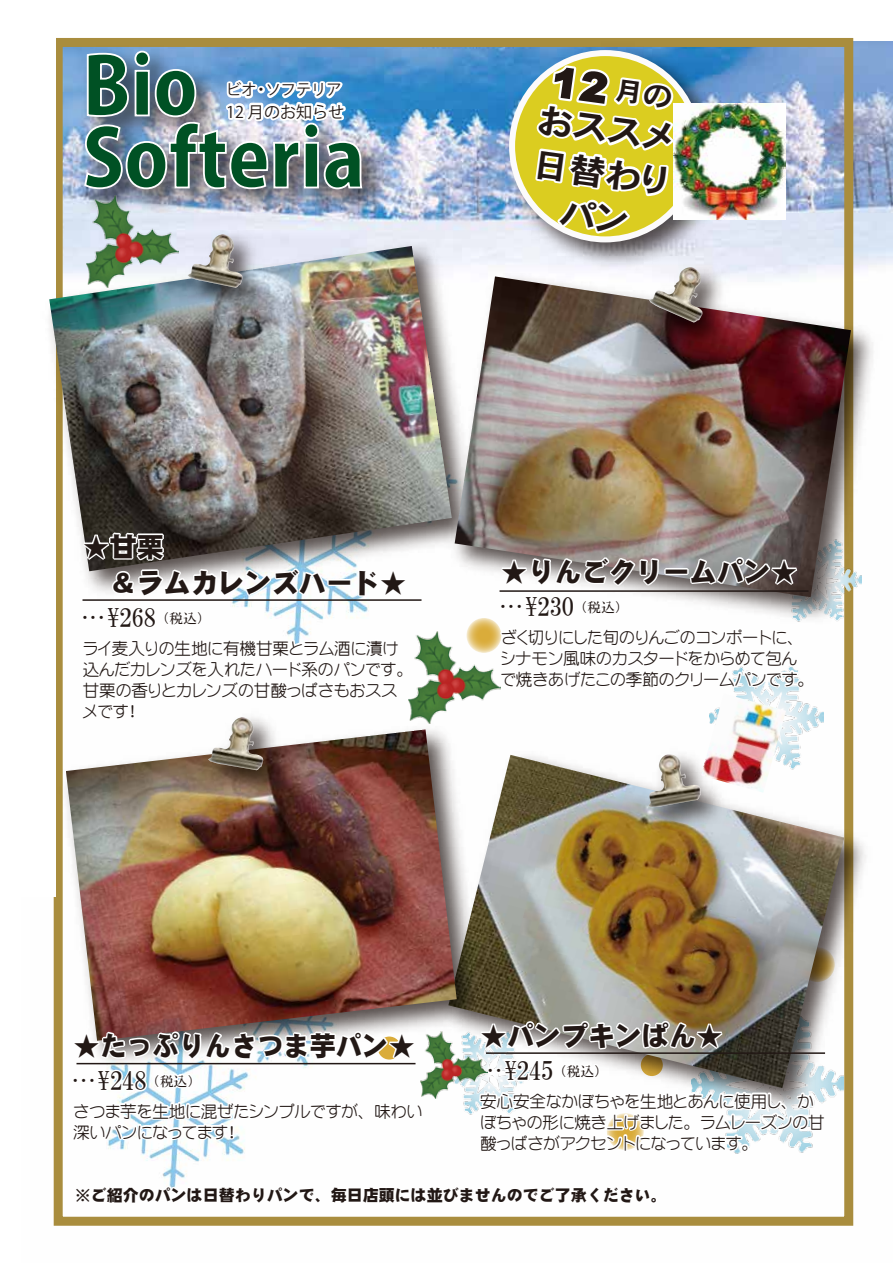
<style>
.page{position:relative;width:893px;height:1263px;background:#fff}
.page>*{position:absolute;margin:0;border:0;box-sizing:border-box;transform-origin:0 0}
.t1{font:800 79.35px/72px "Koz Go Pro";color:#005124;scale:.95 1}
.t2{font:43.65px "DFP Gothic EB WINP RKSJ H";color:#221815;scale:1.09 1}
.t3{font:34.2px/44.2px "FGP Heisei Kaku Gothic W7";color:#221815;text-align:center;scale:1.09 1}
.t4{font:27px/36px "DF Gothic EB WIN RKSJ H";color:#221815}
.t5{font:25.5px "HGS Mincho B";color:#221815}
.t6{font:16.5px/21px "FGP Maru Gothic Ca L";color:#221815}
.t7{font:16.05px "DF Gothic EB WIN RKSJ H";color:#221815}
.t8{font:16.05px "Koz Go Pro";color:#0a090a}
.t9{font:15.15px "Koz Go Pro";color:#0a090a}
.s1{font-family:"FGP Heisei Kaku Gothic W7";font-size:26.55px}
.s2{font-family:"FGP Heisei Kaku Gothic W7";font-size:28.5px}
.s3{font-size:18px}
</style>
<div class="page">
<img style="left:53px;top:41px;width:840px;height:1185px">
<div style="left:0;top:0;width:55px;height:896px;background:#fff"></div>
<img style="left:497px;top:38px;width:238px;height:226px">
<svg style="left:512px;top:53px;width:186px;height:186px;fill:#dbcd20"></svg>
<svg style="left:532px;top:63px;width:146px;height:182px"></svg>
<svg style="left:466px;top:618px;width:35px;height:35px"></svg>
<img style="left:673px;top:104px;width:112px;height:115px">
<img style="left:828px;top:1121px;width:16px;height:47px">
<img style="left:786px;top:654px;width:38px;height:88px">
<img style="left:55px;top:234px;width:430px;height:371px">
<img style="left:49px;top:246px;width:403px;height:325px">
<img style="left:443px;top:264px;width:441px;height:366px">
<img style="left:455px;top:276px;width:396px;height:321px">
<img style="left:490px;top:742px;width:388px;height:379px">
<img style="left:490px;top:755px;width:354px;height:333px">
<img style="left:54px;top:717px;width:436px;height:357px">
<img style="left:66px;top:729px;width:391px;height:282px">
<img style="left:191px;top:727px;width:117px;height:83px">
<img style="left:208px;top:727px;width:55px;height:43px">
<img style="left:626px;top:737px;width:111px;height:107px">
<img style="left:648px;top:754px;width:53px;height:53px">
<img style="left:75px;top:38px;width:339px;height:689px">
<svg style="left:493px;top:542px;width:314px;height:172px"></svg>
<svg style="left:66px;top:1011px;width:762px;height:215px"></svg>
<img style="left:170px;top:213px;width:119px;height:114px">
<img style="left:187px;top:234px;width:56px;height:54px">
<img style="left:631px;top:241px;width:124px;height:122px">
<img style="left:649px;top:267px;width:54px;height:56px">
<hr style="left:499px;top:590px;width:309px;height:2px;background:#221815">
<hr style="left:82px;top:599px;width:339px;height:2px;background:#221815">
<hr style="left:76px;top:1063px;width:339px;height:1px;background:#221815">
<hr style="left:486px;top:1052px;width:339px;height:2px;background:#221815">
<img style="left:701px;top:693px;width:85px;height:100px">
<img style="left:86px;top:196px;width:92px;height:92px">
<img style="left:409px;top:632px;width:92px;height:92px">
<img style="left:420px;top:1031px;width:67px;height:68px">
<h1 class="t1" style="left:82px;top:56px;width:299px">Bio<br>Softeria</h1>
<p class="t9" style="left:226px;top:80px;width:117px">ビオ・ソフテリア</p>
<p class="t8" style="left:226px;top:101px;width:120px">12 月のお知らせ</p>
<h2 class="t2" style="left:553px;top:59px;width:115px;rotate:8deg">12 <span class="s1">月</span><span class="s2">の</span></h2>
<h3 class="t3" style="left:542px;top:97px;width:127px;rotate:8deg">おススメ日替わりパン</h3>
<h3 class="t4" style="left:83px;top:529px;width:326px">★甘栗<br>　＆ラムカレンズハード★</h3>
<h3 class="t5" style="left:83px;top:605px;width:129px"><span class="s3">･･･</span>\268<sup>（税込）</sup></h3>
<p class="t6" style="left:83px;top:637px;width:323px">ライ麦入りの生地に有機甘栗とラム酒に漬け込んだカレンズを入れたハード系のパンです。甘栗の香りとカレンズの甘酸っぱさもおススメです！</p>
<h3 class="t4" style="left:501px;top:554px;width:298px">★りんごクリームパン★</h3>
<h3 class="t5" style="left:501px;top:594px;width:129px"><span class="s3">･･･</span>\230<sup>（税込）</sup></h3>
<p class="t6" style="left:501px;top:626px;width:306px">ざく切りにした旬のりんごのコンポートに、シナモン風味のカスタードをからめて包んで焼きあげたこの季節のクリームパンです。</p>
<h3 class="t4" style="left:73px;top:1028px;width:344px">★たっぷりんさつま芋パン★</h3>
<h3 class="t5" style="left:73px;top:1068px;width:129px"><span class="s3">･･･</span>\248<sup>（税込）</sup></h3>
<p class="t6" style="left:73px;top:1100px;width:351px">さつま芋を生地に混ぜたシンプルですが、味わい深いパンになってます！</p>
<h3 class="t4" style="left:480px;top:1018px;width:244px">★パンプキンぱん★</h3>
<h3 class="t5" style="left:480px;top:1058px;width:129px"><span class="s3">･･･</span>\245<sup>（税込）</sup></h3>
<p class="t6" style="left:480px;top:1090px;width:346px">安心安全なかぼちゃを生地とあんに使用し、かぼちゃの形に焼き上げました。ラムレーズンの甘酸っぱさがアクセントになっています。</p>
<p class="t7" style="left:75px;top:1187px;width:594px">※ご紹介のパンは日替わりパンで、毎日店頭には並びませんのでご了承ください。</p>
</div>
